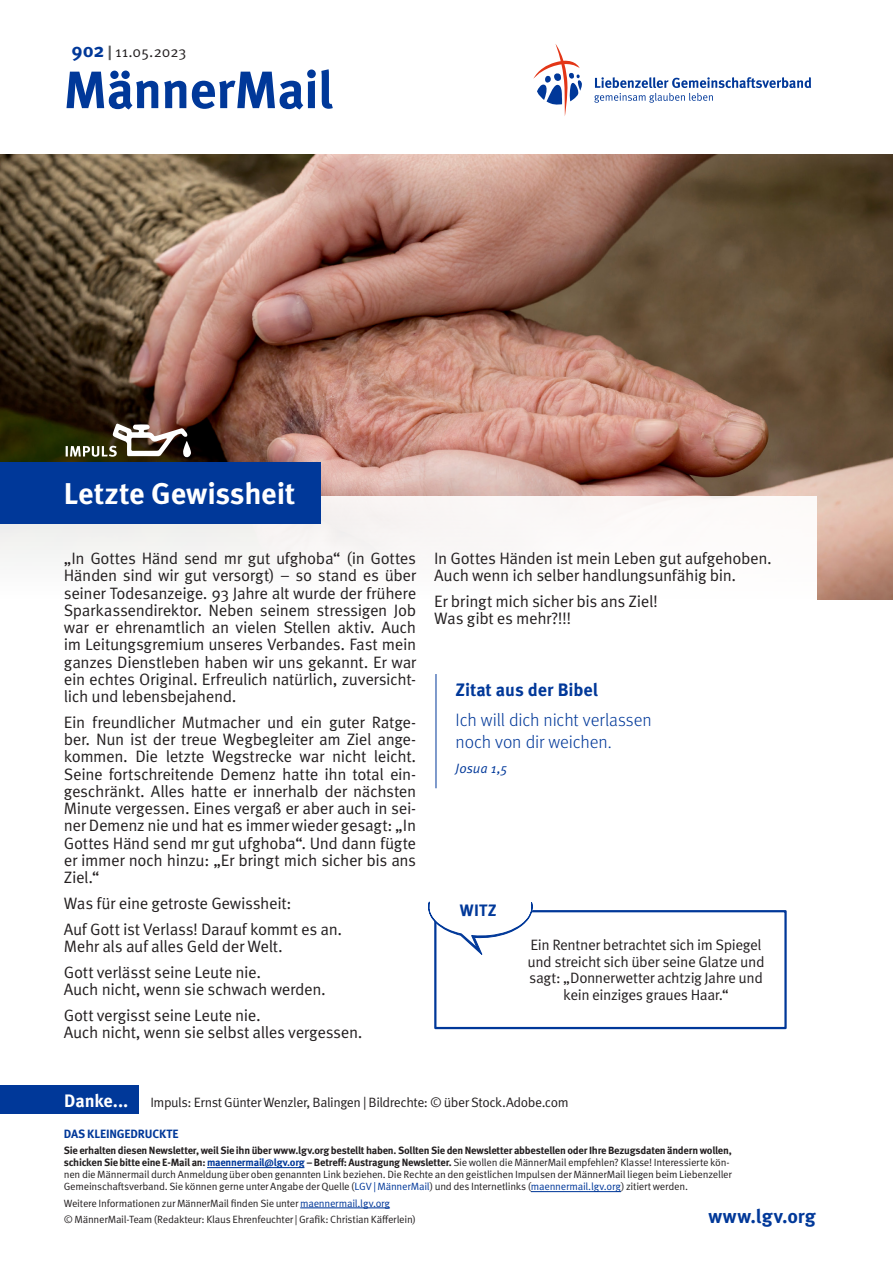
<style>
.page{position:relative;width:893px;height:1263px;background:#fff}
.page>*{position:absolute;margin:0;border:0;box-sizing:border-box;transform-origin:0 0}
.t1{font:700 52.5px "Meta Pro";letter-spacing:-.015em;color:#003899}
.t2{font:700 30px "Meta Pro";letter-spacing:-.005em;color:#fff}
.t3{font:700 19.5px "Meta Pro";letter-spacing:.025em;color:#003899}
.t4{font:300 18px/21.6px "Meta Pro";letter-spacing:-.005em;color:#003899}
.t5{font:700 18px "Meta Pro";letter-spacing:-.005em;color:#003899}
.t6{font:700 18px "Meta Pro";letter-spacing:-.01em;color:#fff}
.t7{font:16.5px/17.2px "Meta Pro Norm";letter-spacing:-.025em;color:#231f20}
.t8{font:700 16.5px "Meta Pro";color:#003899}
.t9{font:15px/16.5px "Meta Pro Norm";letter-spacing:-.03em;color:#231f20;text-align:center}
.t10{font:13.5px "Meta Pro Norm";letter-spacing:-.035em;color:#231f20}
.t11{font:13.5px "Meta Pro Norm Ita";letter-spacing:.005em;color:#003899}
.t12{font:700 12px "Meta Pro";letter-spacing:-.01em;color:#003899}
.t13{font:10.5px/12px "Meta Pro Norm";letter-spacing:-.025em;color:#231f20}
.s1{font-family:"Meta Pro";font-weight:700;font-size:19.5px;color:#003899}
.s2{font-family:"Meta Pro";font-weight:700;color:#57585a}
.s3{font-family:"Meta Pro";font-weight:700}
.s4{font-family:"Meta Pro";font-weight:700;color:#003899}
.s5{color:#003899}
</style>
<div class="page">
<img style="left:0;top:155px;width:893px;height:445px">
<div style="left:0;top:496px;width:816px;height:105px;background:#fff"></div>
<div style="left:0;top:1086px;width:139px;height:28px;background:#003899"></div>
<hr style="left:207px;top:1167px;width:97px;height:1px;background:#003899">
<hr style="left:531px;top:1191px;width:90px;height:1px;background:#003899">
<hr style="left:300px;top:1207px;width:90px;height:1px;background:#003899">
<svg style="left:594px;top:77px;width:217px;height:26px"></svg>
<svg style="left:533px;top:44px;width:49px;height:72px"></svg>
<div style="left:0;top:462px;width:320px;height:62px;background:#003899"></div>
<svg style="left:66px;top:423px;width:125px;height:35px"></svg>
<div style="left:434px;top:910px;width:353px;height:119px;border:2px solid #003899"></div>
<svg style="left:428px;top:901px;width:105px;height:57px"></svg>
<hr style="left:436px;top:674px;width:1px;height:114px;background:#003899">
<p class="t9" style="left:71px;top:43px;width:117px"><span class="s1">902</span> <span class="s2">|</span> 11.05.2023</p>
<p class="t1" style="left:64px;top:49px;width:271px">MännerMail</p>
<p class="t2" style="left:64px;top:470px;width:233px">Letzte Gewissheit</p>
<p class="t7" style="left:64px;top:549px;width:354px;text-align:justify">„In Gottes Händ send mr gut ufghoba“ (in Gottes Händen sind wir gut versorgt) – so stand es über seiner Todesanzeige. 93 Jahre alt wurde der frühere Sparkassendirektor. Neben seinem stressigen Job war er ehrenamtlich an vielen Stellen aktiv. Auch im Leitungsgremium unseres Verbandes. Fast mein ganzes Dienstleben haben wir uns gekannt. Er war ein echtes Original. Erfreulich natürlich, zuversicht&shy;lich und lebensbejahend.</p>
<p class="t7" style="left:64px;top:712px;width:354px;text-align:justify">Ein freundlicher Mutmacher und ein guter Ratge&shy;ber. Nun ist der treue Wegbegleiter am Ziel ange&shy;kommen. Die letzte Wegstrecke war nicht leicht.<br>Seine fortschreitende Demenz hatte ihn total ein&shy;geschränkt. Alles hatte er innerhalb der nächsten Minute vergessen. Eines vergaß er aber auch in sei&shy;ner Demenz nie und hat es immer wieder gesagt: „In Gottes Händ send mr gut ufghoba“. Und dann fügte er immer noch hinzu: „Er bringt mich sicher bis ans Ziel.“</p>
<p class="t7" style="left:64px;top:893px;width:229px">Was für eine getroste Gewissheit:</p>
<p class="t7" style="left:64px;top:919px;width:280px">Auf Gott ist Verlass! Darauf kommt es an.<br>Mehr als auf alles Geld der Welt.</p>
<p class="t7" style="left:64px;top:962px;width:264px">Gott verlässt seine Leute nie.<br>Auch nicht, wenn sie schwach werden.</p>
<p class="t7" style="left:64px;top:1005px;width:300px">Gott vergisst seine Leute nie.<br>Auch nicht, wenn sie selbst alles vergessen.</p>
<p class="t7" style="left:434px;top:549px;width:339px">In Gottes Händen ist mein Leben gut aufgehoben.<br>Auch wenn ich selber handlungsunfähig bin.</p>
<p class="t7" style="left:434px;top:592px;width:225px">Er bringt mich sicher bis ans Ziel!<br>Was gibt es mehr?!!!</p>
<p class="t5" style="left:455px;top:676px;width:144px">Zitat aus der Bibel</p>
<p class="t4" style="left:455px;top:708px;width:198px">Ich will dich nicht verlassen noch von dir weichen.</p>
<p class="t11" style="left:455px;top:758px;width:53px">Josua 1,5</p>
<p class="t8" style="left:460px;top:898px;width:39px">WITZ</p>
<p class="t9" style="left:527px;top:936px;width:239px">Ein Rentner betrachtet sich im Spiegel und streicht sich über seine Glatze und sagt: „Donnerwetter achtzig Jahre und kein einziges graues Haar.“</p>
<p class="t6" style="left:64px;top:1087px;width:66px">Danke...</p>
<p class="t10" style="left:150px;top:1092px;width:420px">Impuls: Ernst Günter Wenzler, Balingen | Bildrechte: © über Stock.Adobe.com</p>
<p class="t12" style="left:64px;top:1124px;width:116px">DAS KLEINGEDRUCKTE</p>
<p class="t13" style="left:64px;top:1144px;width:670px"><span class="s3">Sie erhalten diesen Newsletter, weil Sie ihn über www.lgv.org bestellt haben. Sollten Sie den Newsletter abbestellen oder Ihre Bezugsdaten ändern wollen, schicken Sie bitte eine E-Mail an:</span> <span class="s4">maennermail@lgv.org</span> <span class="s3">– Betreff: Austragung Newsletter.</span> Sie wollen die MännerMail empfehlen? Klasse! Interessierte kön&shy;nen die Männermail durch Anmeldung über oben genannten Link beziehen. Die Rechte an den geistlichen Impulsen der MännerMail liegen beim Liebenzeller Gemeinschaftsverband. Sie können gerne unter Angabe der Quelle (<span class="s5">LGV | MännerMail</span>) und des Internetlinks (<span class="s5">maennermail.lgv.org</span>) zitiert werden.</p>
<p class="t13" style="left:64px;top:1196px;width:328px">Weitere Informationen zur MännerMail finden Sie unter <span class="s5">maennermail.lgv.org</span></p>
<p class="t13" style="left:64px;top:1212px;width:354px">© MännerMail-Team (Redakteur: Klaus Ehrenfeuchter | Grafik: Christian Käfferlein)</p>
<p class="t3" style="left:708px;top:1200px;width:109px">www.lgv.org</p>
</div>
